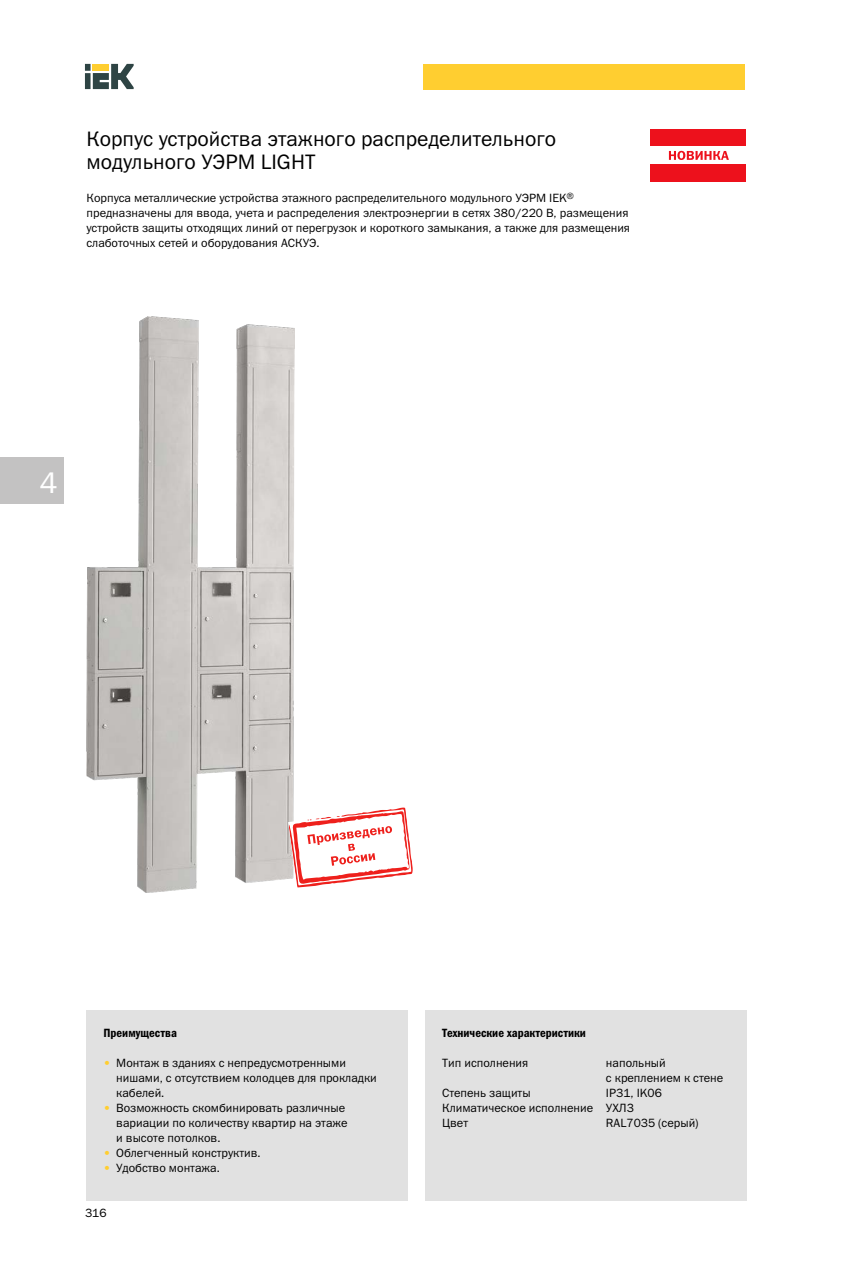
<style>
.page{position:relative;width:851px;height:1263px;background:#fff}
.page>*{position:absolute;margin:0;border:0;box-sizing:border-box;transform-origin:0 0}
.t1{font:30px "Franklin Gothic Book C";color:#fff}
.t2{font:21px/22.5px "Franklin Gothic Book C";color:#000}
.t3{font:12px/15px "Franklin Gothic Book C";color:#000}
.t4{font:12px "Franklin Gothic Demi Cond C";color:#000}
.s1{color:#ffce30}
</style>
<div class="page">
<svg style="left:85px;top:64px;width:49px;height:25px"></svg>
<div style="left:423px;top:64px;width:321px;height:25px;background:#ffce30"></div>
<div style="left:0;top:457px;width:64px;height:47px;background:#c3c2c2"></div>
<img style="left:86px;top:316px;width:209px;height:577px">
<div style="left:86px;top:1010px;width:322px;height:190px;background:#e1e1e1"></div>
<div style="left:425px;top:1010px;width:321px;height:190px;background:#e1e1e1"></div>
<svg style="left:288px;top:806px;width:125px;height:84px"></svg>
<div style="left:650px;top:129px;width:96px;height:18px;background:#ed111c"></div>
<div style="left:650px;top:164px;width:96px;height:17px;background:#ed111c"></div>
<svg style="left:668px;top:151px;width:60px;height:9px"></svg>
<h2 class="t2" style="left:86px;top:127px;width:471px">Корпус устройства этажного распределительного модульного УЭРМ LIGHT</h2>
<p class="t3" style="left:86px;top:190px;width:545px">Корпуса металлические устройства этажного распределительного модульного УЭРМ IEK<sup>® </sup>предназначены для ввода, учета и распределения электроэнергии в сетях 380/220 В, размещения устройств защиты отходящих линий от перегрузок и короткого замыкания, а также для размещения слаботочных сетей и оборудования АСКУЭ.</p>
<h1 class="t1" style="left:39px;top:466px;width:20px">4</h1>
<p class="t4" style="left:103px;top:1026px;width:75px">Преимущества</p>
<p class="t3" style="left:116px;top:1055px;width:262px;text-indent:-13px"><span class="s1">•</span> Монтаж в зданиях с непредусмотренными нишами, с отсутствием колодцев для прокладки кабелей.</p>
<p class="t3" style="left:116px;top:1100px;width:233px;text-indent:-13px"><span class="s1">•</span> Возможность скомбинировать различные вариации по количеству квартир на этаже и высоте потолков.</p>
<p class="t3" style="left:103px;top:1145px;width:157px"><span class="s1">•</span> Облегченный конструктив.</p>
<p class="t3" style="left:103px;top:1160px;width:116px"><span class="s1">•</span> Удобство монтажа.</p>
<p class="t3" style="left:85px;top:1206px;width:23px">316</p>
<p class="t4" style="left:442px;top:1026px;width:145px">Технические характеристики</p>
<p class="t3" style="left:442px;top:1055px;width:88px">Тип исполнения</p>
<p class="t3" style="left:606px;top:1055px;width:119px">напольный<br>с креплением к стене</p>
<p class="t3" style="left:442px;top:1085px;width:90px">Степень защиты</p>
<p class="t3" style="left:442px;top:1085px;width:221px;text-indent:164px">IP31, IK06<br>Климатическое исполнение УХЛ3<br>Цвет</p>
<p class="t3" style="left:606px;top:1115px;width:94px">RAL7035 (серый)</p>
</div>
